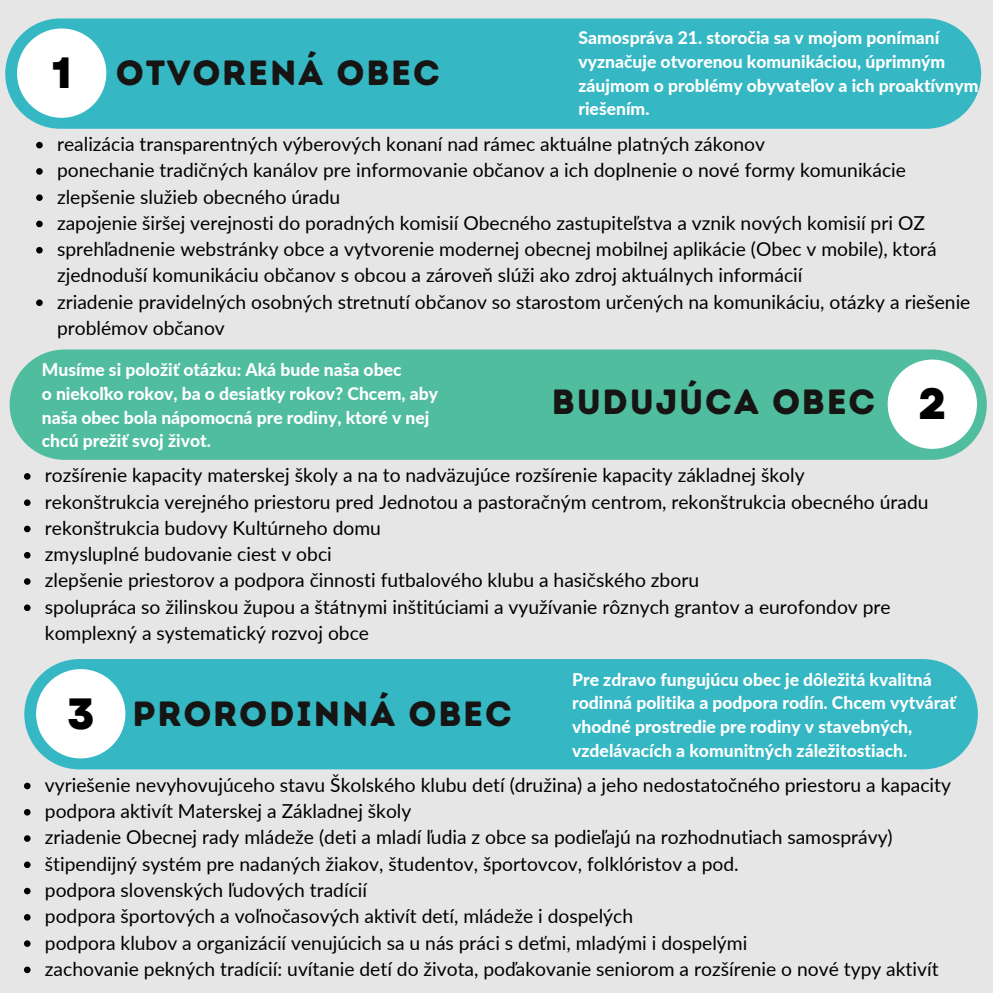
<style>
.page{position:relative;width:993px;height:993px;background:#fff}
.page>*{position:absolute;margin:0;border:0;box-sizing:border-box;transform-origin:0 0}
.t1{font:35px "Intro Rust Base";letter-spacing:.05em;color:#161513}
.t2{font:19.25px/26.2px "Lato";color:#000}
.t3{font:800 17.5px/23.6px "Lato";color:#fff}
.s1{font-family:"Garet";font-weight:800;font-size:43.57px;color:#000}
</style>
<div class="page">
<div style="left:0;top:0;width:992px;height:992px;background:#e6e6e6"></div>
<div style="left:5px;top:18px;width:975px;height:111px;background:#36b7c4;border-radius:55px"></div>
<div style="left:17px;top:28px;width:89px;height:90px;background:#fff;border-radius:50%"></div>
<svg style="left:36px;top:142px;width:7px;height:6px"></svg>
<svg style="left:36px;top:168px;width:7px;height:7px"></svg>
<svg style="left:36px;top:194px;width:7px;height:7px"></svg>
<svg style="left:36px;top:221px;width:7px;height:6px"></svg>
<svg style="left:36px;top:247px;width:7px;height:6px"></svg>
<svg style="left:36px;top:299px;width:7px;height:7px"></svg>
<div style="left:10px;top:349px;width:976px;height:110px;background:#50bd9f;border-radius:55px"></div>
<div style="left:887px;top:359px;width:89px;height:90px;background:#fff;border-radius:50%"></div>
<svg style="left:24px;top:473px;width:7px;height:6px"></svg>
<svg style="left:24px;top:499px;width:7px;height:7px"></svg>
<svg style="left:24px;top:525px;width:7px;height:7px"></svg>
<svg style="left:24px;top:552px;width:7px;height:6px"></svg>
<svg style="left:24px;top:578px;width:7px;height:6px"></svg>
<svg style="left:24px;top:604px;width:7px;height:7px"></svg>
<div style="left:24px;top:659px;width:953px;height:110px;background:#36b7c4;border-radius:55px"></div>
<div style="left:36px;top:669px;width:89px;height:89px;background:#fff;border-radius:50%"></div>
<svg style="left:24px;top:782px;width:7px;height:7px"></svg>
<svg style="left:24px;top:809px;width:7px;height:6px"></svg>
<svg style="left:24px;top:835px;width:7px;height:6px"></svg>
<svg style="left:24px;top:861px;width:7px;height:6px"></svg>
<svg style="left:24px;top:887px;width:7px;height:7px"></svg>
<svg style="left:24px;top:914px;width:7px;height:6px"></svg>
<svg style="left:24px;top:940px;width:7px;height:6px"></svg>
<svg style="left:24px;top:966px;width:7px;height:6px"></svg>
<h1 class="t1" style="left:52px;top:51px;width:389px"><span class="s1">1</span> OTVORENÁ OBEC</h1>
<p class="t3" style="left:578px;top:26px;width:401px">Samospráva 21. storočia sa v mojom ponímaní vyznačuje otvorenou komunikáciou, úprimným záujmom o problémy obyvateľov a ich proaktívnym riešením.</p>
<p class="t2" style="left:57px;top:130px;width:914px">realizácia transparentných výberových konaní nad rámec aktuálne platných zákonov<br>ponechanie tradičných kanálov pre informovanie občanov a ich doplnenie o nové formy komunikácie zlepšenie služieb obecného úradu<br>zapojenie širšej verejnosti do poradných komisií Obecného zastupiteľstva a vznik nových komisií pri OZ sprehľadnenie webstránky obce a vytvorenie modernej obecnej mobilnej aplikácie (Obec v mobile), ktorá zjednoduší komunikáciu občanov s obcou a zároveň slúži ako zdroj aktuálnych informácií<br>zriadenie pravidelných osobných stretnutí občanov so starostom určených na komunikáciu, otázky a riešenie problémov občanov</p>
<p class="t3" style="left:42px;top:358px;width:398px">Musíme si položiť otázku: Aká bude naša obec<br>o niekoľko rokov, ba o desiatky rokov? Chcem, aby naša obec bola nápomocná pre rodiny, ktoré v nej chcú prežiť svoj život.</p>
<p class="t2" style="left:45px;top:461px;width:884px">rozšírenie kapacity materskej školy a na to nadväzujúce rozšírenie kapacity základnej školy<br>rekonštrukcia verejného priestoru pred Jednotou a pastoračným centrom, rekonštrukcia obecného úradu rekonštrukcia budovy Kultúrneho domu<br>zmysluplné budovanie ciest v obci<br>zlepšenie priestorov a podpora činnosti futbalového klubu a hasičského zboru<br>spolupráca so žilinskou župou a štátnymi inštitúciami a využívanie rôznych grantov a eurofondov pre komplexný a systematický rozvoj obce</p>
<h1 class="t1" style="left:551px;top:381px;width:396px">BUDUJÚCA OBEC <span class="s1">2</span></h1>
<p class="t3" style="left:572px;top:667px;width:385px">Pre zdravo fungujúcu obec je dôležitá kvalitná rodinná politika a podpora rodín. Chcem vytvárať vhodné prostredie pre rodiny v stavebných, vzdelávacích a komunitných záležitostiach.</p>
<p class="t2" style="left:45px;top:771px;width:907px">vyriešenie nevyhovujúceho stavu Školského klubu detí (družina) a jeho nedostatočného priestoru a kapacity podpora aktivít Materskej a Základnej školy<br>zriadenie Obecnej rady mládeže (deti a mladí ľudia z obce sa podieľajú na rozhodnutiach samosprávy) štipendijný systém pre nadaných žiakov, študentov, športovcov, folklóristov a pod.<br>podpora slovenských ľudových tradícií<br>podpora športových a voľnočasových aktivít detí, mládeže i dospelých<br>podpora klubov a organizácií venujúcich sa u nás práci s deťmi, mladými i dospelými<br>zachovanie pekných tradícií: uvítanie detí do života, poďakovanie seniorom a rozšírenie o nové typy aktivít</p>
<h1 class="t1" style="left:67px;top:692px;width:446px"><span class="s1">3</span> PRORODINNÁ OBEC</h1>
</div>
